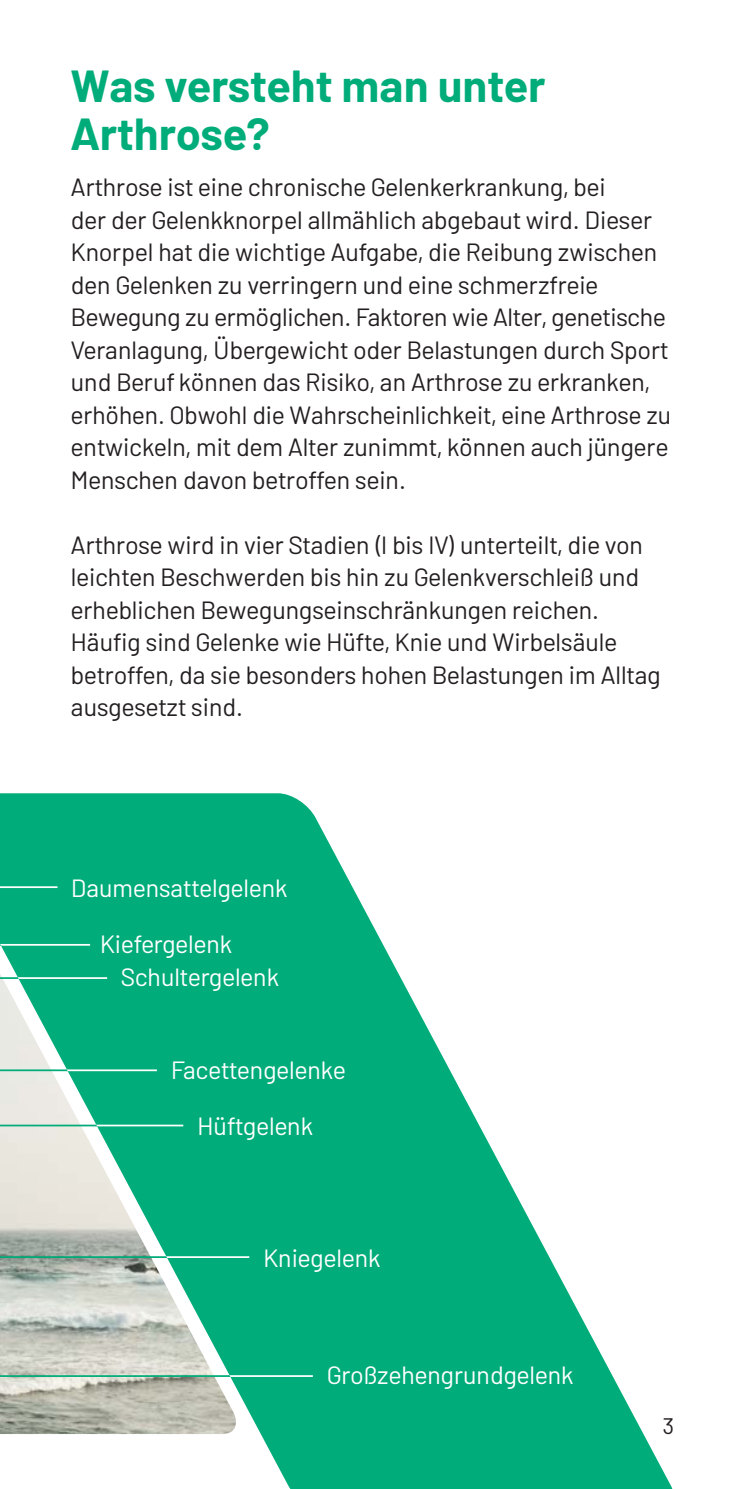
<style>
.page{position:relative;width:745px;height:1489px;background:#fff}
.page>*{position:absolute;margin:0;border:0;box-sizing:border-box;transform-origin:0 0}
.t1{font:700 45px/47.8px "Barlow";color:#00ac79}
.t2{font:25px/32.5px "Barlow";color:#231f20}
.t3{font:25px/33.2px "Barlow";color:#fff}
.t4{font:22.5px "Barlow";color:#231f20}
</style>
<div class="page">
<svg style="left:0;top:793px;width:672px;height:695px;fill:#00ac79"></svg>
<hr style="left:0;top:886px;width:57px;height:2px;background:#fff">
<hr style="left:0;top:943px;width:90px;height:2px;background:#fff">
<hr style="left:0;top:977px;width:107px;height:1px;background:#fff">
<hr style="left:0;top:1069px;width:157px;height:2px;background:#fff">
<hr style="left:0;top:1124px;width:183px;height:2px;background:#fff">
<hr style="left:0;top:1256px;width:249px;height:1px;background:#fff">
<hr style="left:0;top:1374px;width:313px;height:2px;background:#fff">
<h1 class="t1" style="left:71px;top:59px;width:476px">Was versteht man unter<br>Arthrose?</h1>
<p class="t2" style="left:71px;top:169px;width:601px">Arthrose ist eine chronische Gelenkerkrankung, bei<br>der der Gelenkknorpel allmählich abgebaut wird. Dieser Knorpel hat die wichtige Aufgabe, die Reibung zwischen den Gelenken zu verringern und eine schmerzfreie Bewegung zu ermöglichen. Faktoren wie Alter, genetische Veranlagung, Übergewicht oder Belastungen durch Sport und Beruf können das Risiko, an Arthrose zu erkranken, erhöhen. Obwohl die Wahrscheinlichkeit, eine Arthrose zu entwickeln, mit dem Alter zunimmt, können auch jüngere Menschen davon betroffen sein.</p>
<p class="t2" style="left:71px;top:526px;width:591px">Arthrose wird in vier Stadien (I bis IV) unterteilt, die von leichten Beschwerden bis hin zu Gelenkverschleiß und erheblichen Bewegungseinschränkungen reichen.<br>Häufig sind Gelenke wie Hüfte, Knie und Wirbelsäule betroffen, da sie besonders hohen Belastungen im Alltag ausgesetzt sind.</p>
<p class="t3" style="left:71px;top:869px;width:218px">Daumensattelgelenk</p>
<p class="t3" style="left:121px;top:925px;width:159px;text-indent:-21px">Kiefergelenk<br>Schultergelenk</p>
<p class="t3" style="left:171px;top:1050px;width:176px">Facettengelenke</p>
<p class="t3" style="left:197px;top:1107px;width:117px">Hüftgelenk</p>
<p class="t3" style="left:263px;top:1239px;width:118px">Kniegelenk</p>
<p class="t3" style="left:327px;top:1355px;width:248px">Großzehengrundgelenk</p>
<p class="t4" style="left:662px;top:1409px;width:13px">3</p>
</div>
